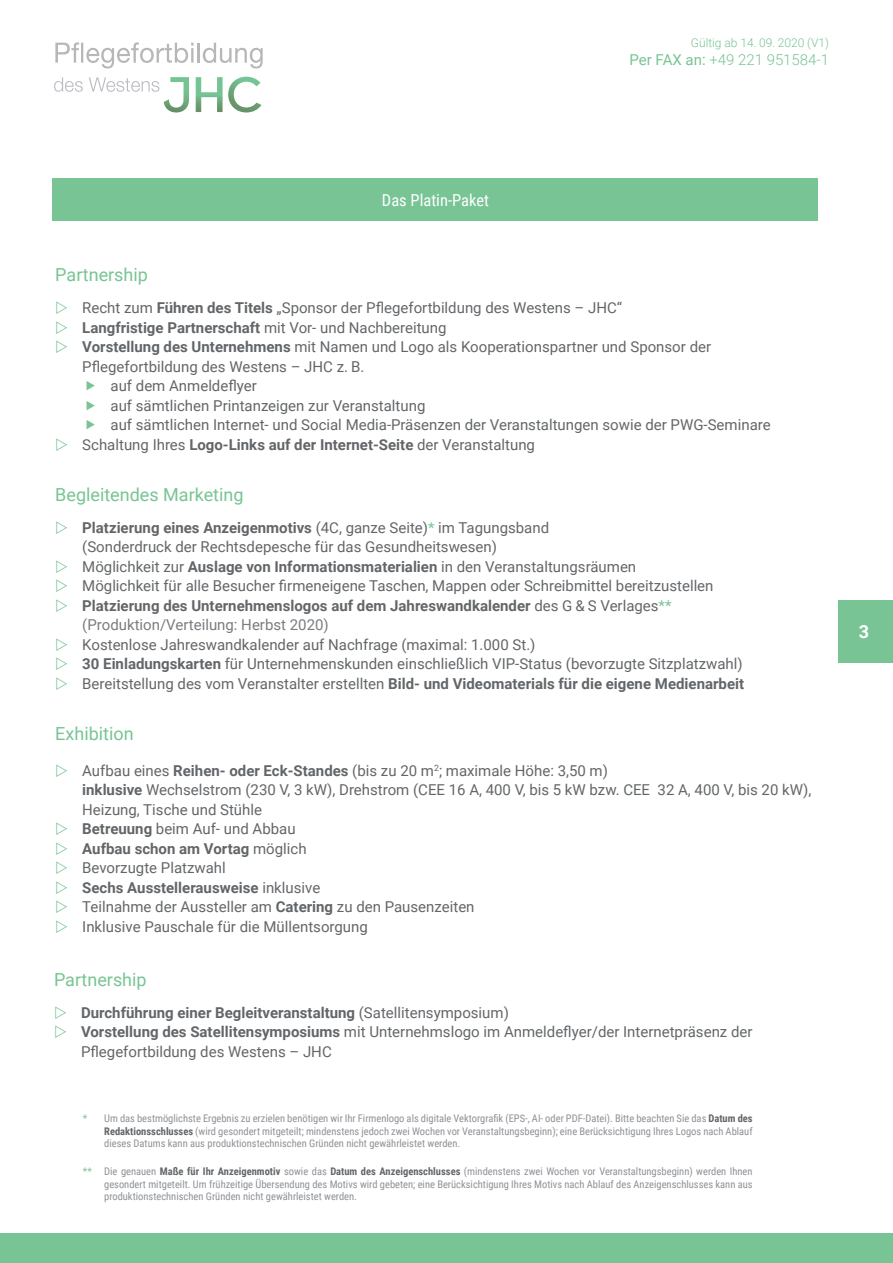
<style>
.page{position:relative;width:893px;height:1263px;background:#fff}
.page>*{position:absolute;margin:0;border:0;box-sizing:border-box;transform-origin:0 0}
.t1{font:18px "Roboto";color:#78c494}
.t2{font:700 18px "Roboto";color:#fff}
.t3{font:16.5px "Roboto Condensed";color:#fff}
.t4{font:15px/19.5px "Roboto";color:#636669}
.t5{font:700 15px "Roboto";color:#636669}
.t6{font:300 15px "Roboto";color:#78c494}
.t7{font:300 12px "Roboto";color:#78c494}
.t8{font:10.5px/12.6px "Roboto Condensed";color:#8e9196;text-align:justify}
.s1{font-weight:400}
.s2{font-weight:700}
.s3{color:#78c494}
.s4{color:#797c81}
.s5{font-weight:700;color:#636669}
</style>
<div class="page">
<div style="left:839px;top:600px;width:54px;height:63px;background:#78c494"></div>
<div style="left:0;top:1233px;width:893px;height:30px;background:#78c494"></div>
<img style="left:196px;top:77px;width:27px;height:35px">
<svg style="left:55px;top:42px;width:138px;height:26px"></svg>
<hr style="left:197px;top:43px;width:3px;height:20px;background:#b5b8b5">
<svg style="left:203px;top:43px;width:60px;height:25px"></svg>
<svg style="left:54px;top:77px;width:29px;height:15px"></svg>
<svg style="left:89px;top:77px;width:70px;height:15px"></svg>
<img style="left:164px;top:77px;width:25px;height:35px">
<img style="left:228px;top:77px;width:33px;height:35px">
<div style="left:53px;top:179px;width:765px;height:42px;background:#78c494"></div>
<p class="t7" style="left:691px;top:34px;width:140px">Gültig ab 14. 09. 2020 (V1)</p>
<p class="t6" style="left:629px;top:49px;width:201px"><span class="s1">Per FAX an:</span> +49 221 951584-1</p>
<p class="t1" style="left:55px;top:262px;width:94px">Partnership</p>
<p class="t3" style="left:382px;top:189px;width:108px">Das Platin-Paket</p>
<p class="t4" style="left:82px;top:298px;width:541px">Recht zum <span class="s2">Führen des Titels</span> „Sponsor der Pflegefortbildung des Westens – JHC“</p>
<p class="t5" style="left:82px;top:317px;width:366px">Langfristige Partnerschaft <span class="s1">mit Vor- und Nachbereitung</span></p>
<p class="t4" style="left:82px;top:337px;width:630px"><span class="s2">Vorstellung des Unternehmens</span> mit Namen und Logo als Kooperationspartner und Sponsor der</p>
<p class="t4" style="left:82px;top:356px;width:284px">Pflegefortbildung des Westens – JHC z. B.</p>
<p class="t4" style="left:111px;top:376px;width:148px">auf dem Anmeldeflyer</p>
<p class="t4" style="left:111px;top:395px;width:316px">auf sämtlichen Printanzeigen zur Veranstaltung</p>
<p class="t4" style="left:111px;top:415px;width:662px">auf sämtlichen Internet- und Social Media-Präsenzen der Veranstaltungen sowie der PWG-Seminare</p>
<p class="t4" style="left:82px;top:434px;width:454px">Schaltung Ihres <span class="s2">Logo-Links auf der Internet-Seite</span> der Veranstaltung</p>
<p class="t1" style="left:55px;top:482px;width:190px">Begleitendes Marketing</p>
<p class="t4" style="left:82px;top:517px;width:633px"><span class="s2">Platzierung eines Anzeigenmotivs</span> (4C, ganze Seite)<span class="s3">*</span> im Tagungsband<br>(Sonderdruck der Rechtsdepesche für das Gesundheitswesen)<br>Möglichkeit zur <span class="s2">Auslage von Informationsmaterialien</span> in den Veranstaltungsräumen Möglichkeit für alle Besucher firmeneigene Taschen, Mappen oder Schreibmittel bereitzustellen <span class="s2">Platzierung des Unternehmenslogos auf dem Jahreswandkalender</span> des G &amp; S Verlages<span class="s3">** </span><span class="s4">(Produktion/Verteilung: Herbst 2020)</span></p>
<p class="t4" style="left:82px;top:634px;width:663px">Kostenlose Jahreswandkalender auf Nachfrage (maximal: 1.000 St.)<br><span class="s2">30 Einladungskarten</span> für Unternehmenskunden einschließlich VIP-Status (bevorzugte Sitzplatzwahl)<br>Bereitstellung des vom Veranstalter erstellten <span class="s2">Bild- und Videomaterials für die eigene Medienarbeit</span></p>
<p class="t1" style="left:55px;top:721px;width:80px">Exhibition</p>
<p class="t4" style="left:82px;top:760px;width:731px">Aufbau eines <span class="s2">Reihen- oder Eck-Standes</span> (bis zu 20 m<sup>2</sup>; maximale Höhe: 3,50 m)<br><span class="s2">inklusive</span> Wechselstrom (230 V, 3 kW), Drehstrom (CEE 16 A, 400 V, bis 5 kW bzw. CEE 32 A, 400 V, bis 20 kW), Heizung, Tische und Stühle<br><span class="s2">Betreuung</span> beim Auf- und Abbau<br><span class="s2">Aufbau schon am Vortag</span> möglich<br>Bevorzugte Platzwahl<br><span class="s2">Sechs Ausstellerausweise</span> inklusive<br>Teilnahme der Aussteller am <span class="s2">Catering</span> zu den Pausenzeiten<br>Inklusive Pauschale für die Müllentsorgung</p>
<p class="t1" style="left:54px;top:967px;width:94px">Partnership</p>
<p class="t4" style="left:81px;top:1002px;width:673px"><span class="s2">Durchführung einer Begleitveranstaltung</span> (Satellitensymposium)<br><span class="s2">Vorstellung des Satellitensymposiums</span> mit Unternehmslogo im Anmeldeflyer/der Internetpräsenz der<br>Pflegefortbildung des Westens – JHC</p>
<p class="t8" style="left:104px;top:1111px;width:650px;text-indent:-21px"><span class="s3">*</span> Um das bestmöglichste Ergebnis zu erzielen benötigen wir Ihr Firmenlogo als digitale Vektorgrafik (EPS-, AI- oder PDF-Datei). Bitte beachten Sie das <span class="s5">Datum des Redaktionsschlusses</span> (wird gesondert mitgeteilt; mindenstens jedoch zwei Wochen vor Veranstaltungsbeginn); eine Berücksichtigung Ihres Logos nach Ablauf dieses Datums kann aus produktionstechnischen Gründen nicht gewährleistet werden.</p>
<p class="t8" style="left:104px;top:1165px;width:650px;text-indent:-21px"><span class="s3">**</span> Die genauen <span class="s5">Maße für Ihr Anzeigenmotiv</span> sowie das <span class="s5">Datum des Anzeigenschlusses</span> (mindenstens zwei Wochen vor Veranstaltungsbeginn) werden Ihnen gesondert mitgeteilt. Um frühzeitige Übersendung des Motivs wird gebeten; eine Berücksichtigung Ihres Motivs nach Ablauf des Anzeigenschlusses kann aus produktionstechnischen Gründen nicht gewährleistet werden.</p>
<p class="t2" style="left:859px;top:619px;width:12px">3</p>
</div>
